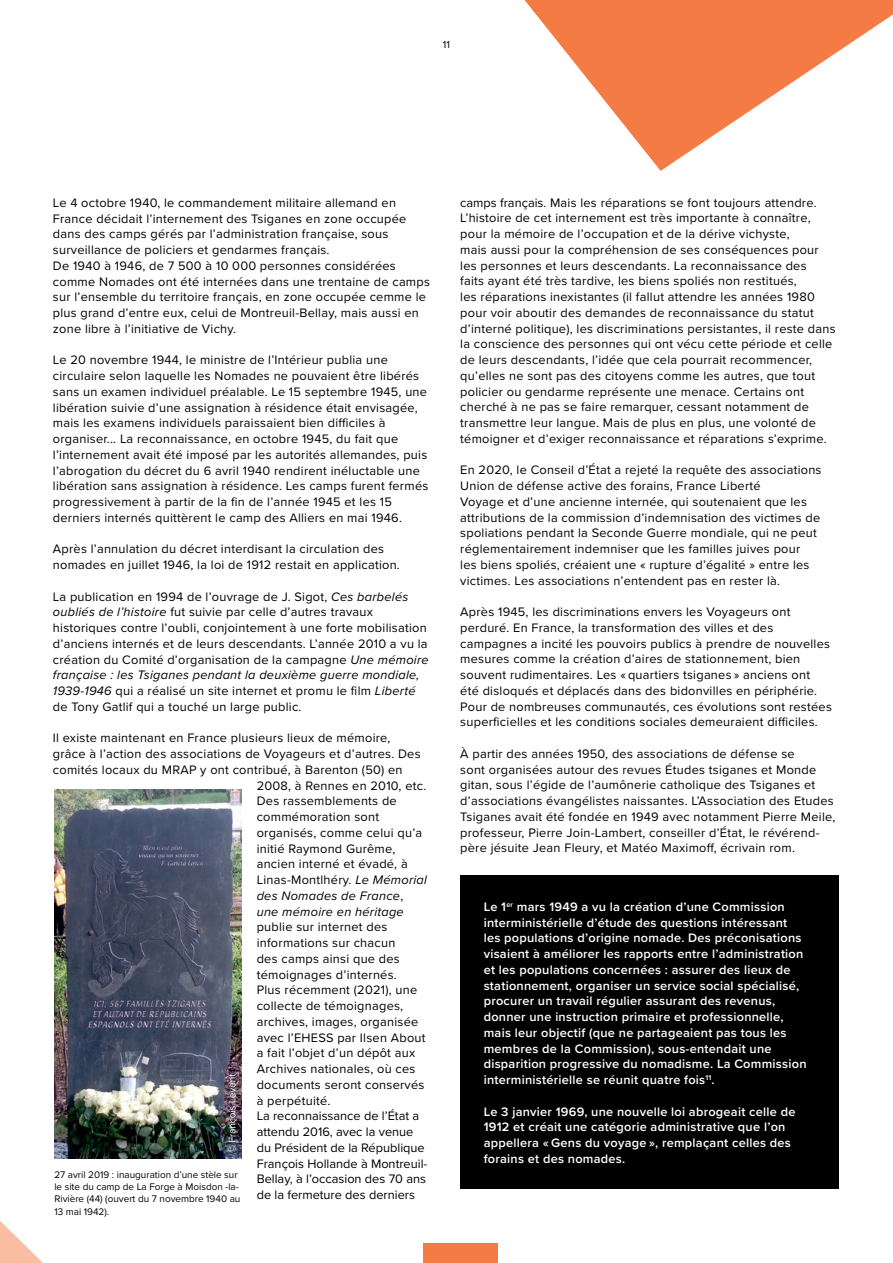
<style>
.page{position:relative;width:893px;height:1263px;background:#fff}
.page>*{position:absolute;margin:0;border:0;box-sizing:border-box;transform-origin:0 0}
.t1{font:12.75px/15.8px "Proxima Nova";letter-spacing:.02em;color:#000}
.t2{font:600 12.75px/15.8px "Proxima Nova";letter-spacing:.02em;color:#fff}
.t3{font:italic 12.75px "Proxima Nova";letter-spacing:.02em;color:#000}
.t4{font:10.5px "Proxima Nova";color:#000}
.t5{font:9.9px/12px "Proxima Nova";color:#000}
.s1{font-style:italic}
.s2{font-style:normal}
</style>
<div class="page">
<svg style="left:0;top:1080px;width:55px;height:183px"></svg>
<svg style="left:524px;top:0;width:369px;height:171px;fill:#f47b44"></svg>
<img style="left:55px;top:790px;width:187px;height:369px">
<div style="left:461px;top:875px;width:378px;height:314px;background:#000"></div>
<svg style="left:229px;top:1074px;width:8px;height:78px"></svg>
<div style="left:424px;top:1243px;width:74px;height:20px;background:#f47b44"></div>
<p class="t4" style="left:443px;top:37px;width:9px">11</p>
<p class="t1" style="left:53px;top:194px;width:379px">Le 4 octobre 1940, le commandement militaire allemand en France décidait l’internement des Tsiganes en zone occupée dans des camps gérés par l’administration française, sous surveillance de policiers et gendarmes français.<br>De 1940 à 1946, de 7 500 à 10 000 personnes considérées comme Nomades ont été internées dans une trentaine de camps sur l’ensemble du territoire français, en zone occupée cemme le plus grand d’entre eux, celui de Montreuil-Bellay, mais aussi en zone libre à l’initiative de Vichy.</p>
<p class="t1" style="left:53px;top:352px;width:377px">Le 20 novembre 1944, le ministre de l’Intérieur publia une circulaire selon laquelle les Nomades ne pouvaient être libérés sans un examen individuel préalable. Le 15 septembre 1945, une libération suivie d’une assignation à résidence était envisagée, mais les examens individuels paraissaient bien difficiles à organiser... La reconnaissance, en octobre 1945, du fait que l’internement avait été imposé par les autorités allemandes, puis l’abrogation du décret du 6 avril 1940 rendirent inéluctable une libération sans assignation à résidence. Les camps furent fermés progressivement à partir de la fin de l’année 1945 et les 15 derniers internés quittèrent le camp des Alliers en mai 1946.</p>
<p class="t1" style="left:53px;top:541px;width:348px">Après l’annulation du décret interdisant la circulation des nomades en juillet 1946, la loi de 1912 restait en application.</p>
<p class="t1" style="left:53px;top:588px;width:377px">La publication en 1994 de l’ouvrage de J. Sigot, <span class="s1">Ces barbelés oubliés de l’histoire</span> fut suivie par celle d’autres travaux historiques contre l’oubli, conjointement à une forte mobilisation d’anciens internés et de leurs descendants. L’année 2010 a vu la création du Comité d’organisation de la campagne <span class="s1">Une mémoire française : les Tsiganes pendant la deuxième guerre mondiale, 1939-1946</span> qui a réalisé un site internet et promu le film <span class="s1">Liberté </span>de Tony Gatlif qui a touché un large public.</p>
<p class="t1" style="left:53px;top:730px;width:339px">Il existe maintenant en France plusieurs lieux de mémoire,</p>
<p class="t1" style="left:53px;top:745px;width:369px">grâce à l’action des associations de Voyageurs et d’autres. Des</p>
<p class="t1" style="left:53px;top:761px;width:351px">comités locaux du MRAP y ont contribué, à Barenton (50) en</p>
<p class="t1" style="left:257px;top:777px;width:171px">2008, à Rennes en 2010, etc.</p>
<p class="t1" style="left:257px;top:793px;width:142px">Des rassemblements de</p>
<p class="t1" style="left:257px;top:808px;width:124px">commémoration sont</p>
<p class="t1" style="left:257px;top:824px;width:167px">organisés, comme celui qu’a</p>
<p class="t1" style="left:257px;top:840px;width:140px">initié Raymond Gurême,</p>
<p class="t1" style="left:257px;top:856px;width:153px">ancien interné et évadé, à</p>
<p class="t1" style="left:257px;top:871px;width:172px">Linas-Montlhéry. <span class="s1">Le Mémorial</span></p>
<p class="t3" style="left:257px;top:886px;width:148px">des Nomades de France<span class="s2">,</span></p>
<p class="t3" style="left:257px;top:902px;width:149px">une mémoire en héritage</p>
<p class="t1" style="left:257px;top:919px;width:172px">publie sur internet des informations sur chacun<br>des camps ainsi que des témoignages d’internés.<br>Plus récemment (2021), une collecte de témoignages, archives, images, organisée avec l’EHESS par Ilsen About a fait l’objet d’un dépôt aux<br>Archives nationales, où ces documents seront conservés à perpétuité.<br>La reconnaissance de l’État a attendu 2016, avec la venue du Président de la République<br>François Hollande à Montreuil-<br>Bellay, à l’occasion des 70 ans de la fermeture des derniers</p>
<p class="t5" style="left:54px;top:1168px;width:187px">27 avril 2019 : inauguration d’une stèle sur le site du camp de La Forge à Moisdon -la-Rivière (44) (ouvert du 7 novembre 1940 au 13 mai 1942).</p>
<p class="t1" style="left:460px;top:194px;width:377px">camps français. Mais les réparations se font toujours attendre.<br>L’histoire de cet internement est très importante à connaître, pour la mémoire de l’occupation et de la dérive vichyste,<br>mais aussi pour la compréhension de ses conséquences pour les personnes et leurs descendants. La reconnaissance des<br>faits ayant été très tardive, les biens spoliés non restitués,<br>les réparations inexistantes (il fallut attendre les années 1980 pour voir aboutir des demandes de reconnaissance du statut d’interné politique), les discriminations persistantes, il reste dans la conscience des personnes qui ont vécu cette période et celle de leurs descendants, l’idée que cela pourrait recommencer, qu’elles ne sont pas des citoyens comme les autres, que tout policier ou gendarme représente une menace. Certains ont cherché à ne pas se faire remarquer, cessant notamment de transmettre leur langue. Mais de plus en plus, une volonté de témoigner et d’exiger reconnaissance et réparations s’exprime.</p>
<p class="t1" style="left:460px;top:462px;width:363px">En 2020, le Conseil d’État a rejeté la requête des associations Union de défense active des forains, France Liberté<br>Voyage et d’une ancienne internée, qui soutenaient que les attributions de la commission d’indemnisation des victimes de spoliations pendant la Seconde Guerre mondiale, qui ne peut réglementairement indemniser que les familles juives pour<br>les biens spoliés, créaient une « rupture d’égalité » entre les victimes. Les associations n’entendent pas en rester là.</p>
<p class="t1" style="left:460px;top:603px;width:373px">Après 1945, les discriminations envers les Voyageurs ont perduré. En France, la transformation des villes et des campagnes a incité les pouvoirs publics à prendre de nouvelles mesures comme la création d’aires de stationnement, bien souvent rudimentaires. Les « quartiers tsiganes » anciens ont<br>été disloqués et déplacés dans des bidonvilles en périphérie.<br>Pour de nombreuses communautés, ces évolutions sont restées superficielles et les conditions sociales demeuraient difficiles.</p>
<p class="t1" style="left:460px;top:745px;width:377px">À partir des années 1950, des associations de défense se<br>sont organisées autour des revues Études tsiganes et Monde gitan, sous l’égide de l’aumônerie catholique des Tsiganes et d’associations évangélistes naissantes. L’Association des Etudes Tsiganes avait été fondée en 1949 avec notamment Pierre Meile, professeur, Pierre Join-Lambert, conseiller d’État, le révérend&shy;père jésuite Jean Fleury, et Matéo Maximoff, écrivain rom.</p>
<p class="t2" style="left:484px;top:898px;width:324px">Le 1<sup>er</sup> mars 1949 a vu la création d’une Commission interministérielle d’étude des questions intéressant les populations d’origine nomade. Des préconisations visaient à améliorer les rapports entre l’administration et les populations concernées : assurer des lieux de stationnement, organiser un service social spécialisé, procurer un travail régulier assurant des revenus, donner une instruction primaire et professionnelle, mais leur objectif (que ne partageaient pas tous les membres de la Commission), sous-entendait une disparition progressive du nomadisme. La Commission interministérielle se réunit quatre fois<sup>11</sup>.</p>
<p class="t2" style="left:484px;top:1103px;width:313px">Le 3 janvier 1969, une nouvelle loi abrogeait celle de 1912 et créait une catégorie administrative que l’on appellera « Gens du voyage », remplaçant celles des forains et des nomades.</p>
</div>
